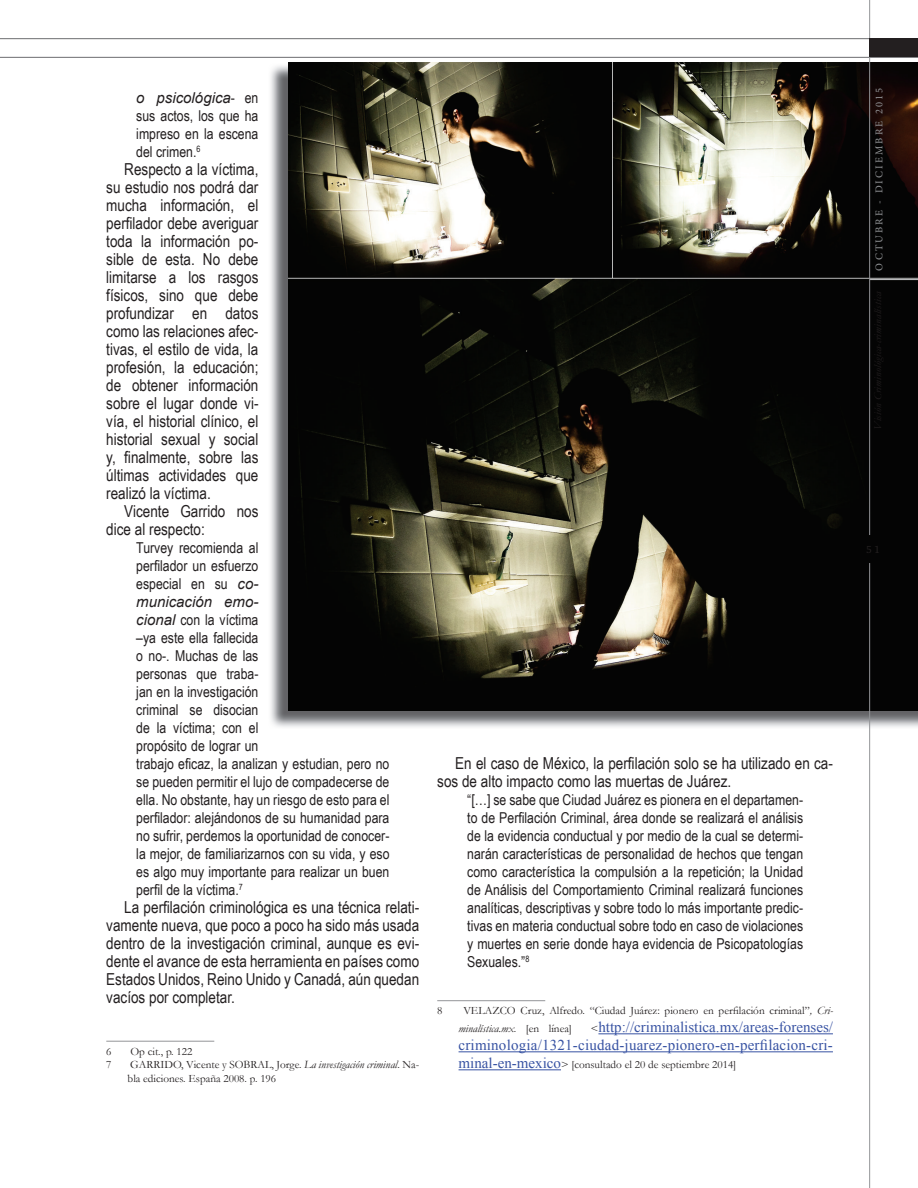
<style>
.page{position:relative;width:918px;height:1188px;background:#fff}
.page>*{position:absolute;margin:0;border:0;box-sizing:border-box;transform-origin:0 0}
.t1{font:16.5px/18px "Arial Narrow";color:#231f20;text-align:justify}
.t2{font:15px/18px "Arial Narrow";color:#231f20;text-align:justify}
.t3{font:15px/18px "Times New Roman";letter-spacing:.015em;color:#3853a3;text-align:right}
.t4{font:italic 15px "Arial";color:#231f20}
.t5{font:11.25px/13.5px "Garamond";color:#231f20}
.t6{font:10.5px "Minion Pro";letter-spacing:.2em;color:#939598}
.t7{font:10.5px "Charter ITC Std";color:#231f20}
.s1{font-family:"Arial Narrow";font-style:normal}
.s2{font-family:"Arial";font-style:italic}
.s3{font-style:italic}
.s4{font-family:"Garamond";font-size:11.25px;color:#231f20}
.s5{font-family:"Times New Roman";font-size:15px;color:#3853a3}
</style>
<div class="page">
<img style="left:270px;top:65px;width:648px;height:664px">
<img style="left:288px;top:62px;width:630px;height:649px">
<hr style="left:870px;top:279px;width:48px;height:1px;background:#c5c6c8">
<hr style="left:0;top:57px;width:918px;height:1px;background:#6c6d70">
<hr style="left:0;top:38px;width:918px;height:1px;background:#6c6d70">
<hr style="left:869px;top:0;width:1px;height:535px;background:#939598">
<hr style="left:869px;top:563px;width:1px;height:625px;background:#939598">
<div style="left:870px;top:38px;width:48px;height:19px;background:#231f20"></div>
<hr style="left:106px;top:1041px;width:108px;height:1px;background:#939598">
<hr style="left:437px;top:1000px;width:108px;height:1px;background:#939598">
<hr style="left:598px;top:1033px;width:235px;height:1px;background:#3853a3">
<hr style="left:459px;top:1051px;width:374px;height:1px;background:#3853a3">
<hr style="left:459px;top:1069px;width:102px;height:1px;background:#3853a3">
<p class="t4" style="left:136px;top:88px;width:124px">o psicológica<span class="s1">- en</span></p>
<p class="t2" style="left:136px;top:106px;width:124px">sus actos, los que ha impreso en la escena del crimen.<sup>6</sup></p>
<p class="t1" style="left:106px;top:160px;width:154px;text-indent:18px">Respecto a la víctima, su estudio nos podrá dar mucha información, el perfilador debe averiguar toda la información po&shy;sible de esta. No debe limitarse a los rasgos físicos, sino que debe profundizar en datos como las relaciones afec&shy;tivas, el estilo de vida, la profesión, la educación; de obtener información sobre el lugar donde vi&shy;vía, el historial clínico, el historial sexual y social y, finalmente, sobre las últimas actividades que realizó la víctima.</p>
<p class="t1" style="left:106px;top:502px;width:154px;text-indent:18px">Vicente Garrido nos dice al respecto:</p>
<p class="t2" style="left:136px;top:538px;width:124px">Turvey recomienda al perfilador un esfuerzo especial en su <span class="s2">co-</span></p>
<p class="t4" style="left:136px;top:592px;width:124px">municación emo-</p>
<p class="t2" style="left:136px;top:610px;width:255px;text-align:left"><span class="s2">cional</span> con la víctima<br>–ya este ella fallecida<br>o no-. Muchas de las<br>personas que traba-<br>jan en la investigación<br>criminal se disocian<br>de la víctima; con el<br>propósito de lograr un<br>trabajo eficaz, la analizan y estudian, pero no se pueden permitir el lujo de compadecerse de ella. No obstante, hay un riesgo de esto para el perfilador: alejándonos de su humanidad para no sufrir, perdemos la oportunidad de conocer&shy;la mejor, de familiarizarnos con su vida, y eso es algo muy importante para realizar un buen perfil de la víctima.<sup>7</sup></p>
<p class="t1" style="left:106px;top:898px;width:314px;text-indent:18px">La perfilación criminológica es una técnica relati&shy;vamente nueva, que poco a poco ha sido más usada dentro de la investigación criminal, aunque es evi&shy;dente el avance de esta herramienta en países como Estados Unidos, Reino Unido y Canadá, aún quedan vacíos por completar.</p>
<p class="t5" style="left:106px;top:1044px;width:7px">6</p>
<p class="t5" style="left:130px;top:1044px;width:63px">Op cit., p. 122</p>
<p class="t5" style="left:106px;top:1058px;width:7px">7</p>
<p class="t5" style="left:128px;top:1058px;width:293px">GARRIDO, Vicente y SOBRAL, Jorge. <span class="s3">La investigación criminal</span>. Na&shy;bla ediciones. España 2008. p. 196</p>
<p class="t1" style="left:437px;top:754px;width:397px;text-indent:18px">En el caso de México, la perfilación solo se ha utilizado en ca&shy;sos de alto impacto como las muertas de Juárez.</p>
<p class="t2" style="left:467px;top:790px;width:337px">“[…] se sabe que Ciudad Juárez es pionera en el departamen&shy;to de Perfilación Criminal, área donde se realizará el análisis de la evidencia conductual y por medio de la cual se determi&shy;narán características de personalidad de hechos que tengan como característica la compulsión a la repetición; la Unidad de Análisis del Comportamiento Criminal realizará funciones analíticas, descriptivas y sobre todo lo más importante predic&shy;tivas en materia conductual sobre todo en caso de violaciones y muertes en serie donde haya evidencia de Psicopatologías Sexuales.”<sup>8</sup></p>
<p class="t5" style="left:437px;top:1004px;width:7px">8</p>
<p class="t5" style="left:459px;top:1001px;width:376px;line-height:18px;text-indent:5px">VELAZCO Cruz, Alfredo. “Ciudad Juárez: pionero en perfilación criminal”<span class="s3">, Cri&shy;minalística.mx</span>. [en línea]</p>
<p class="t3" style="left:459px;top:1018px;width:376px"><span class="s4">&lt;</span>http://criminalistica.mx/areas-forenses/ criminologia/1321-ciudad-juarez-pionero-en-perfilacion-cri-</p>
<p class="t5" style="left:459px;top:1058px;width:279px"><span class="s5">minal-en-mexico</span>&gt; [consultado el 20 de septiembre 2014]</p>
<p class="t6" style="left:872px;top:271px;width:184px;rotate:-90deg">OCTUBRE - DICIEMBRE 2015</p>
<p class="t7" style="left:866px;top:543px;width:15px">51</p>
</div>
